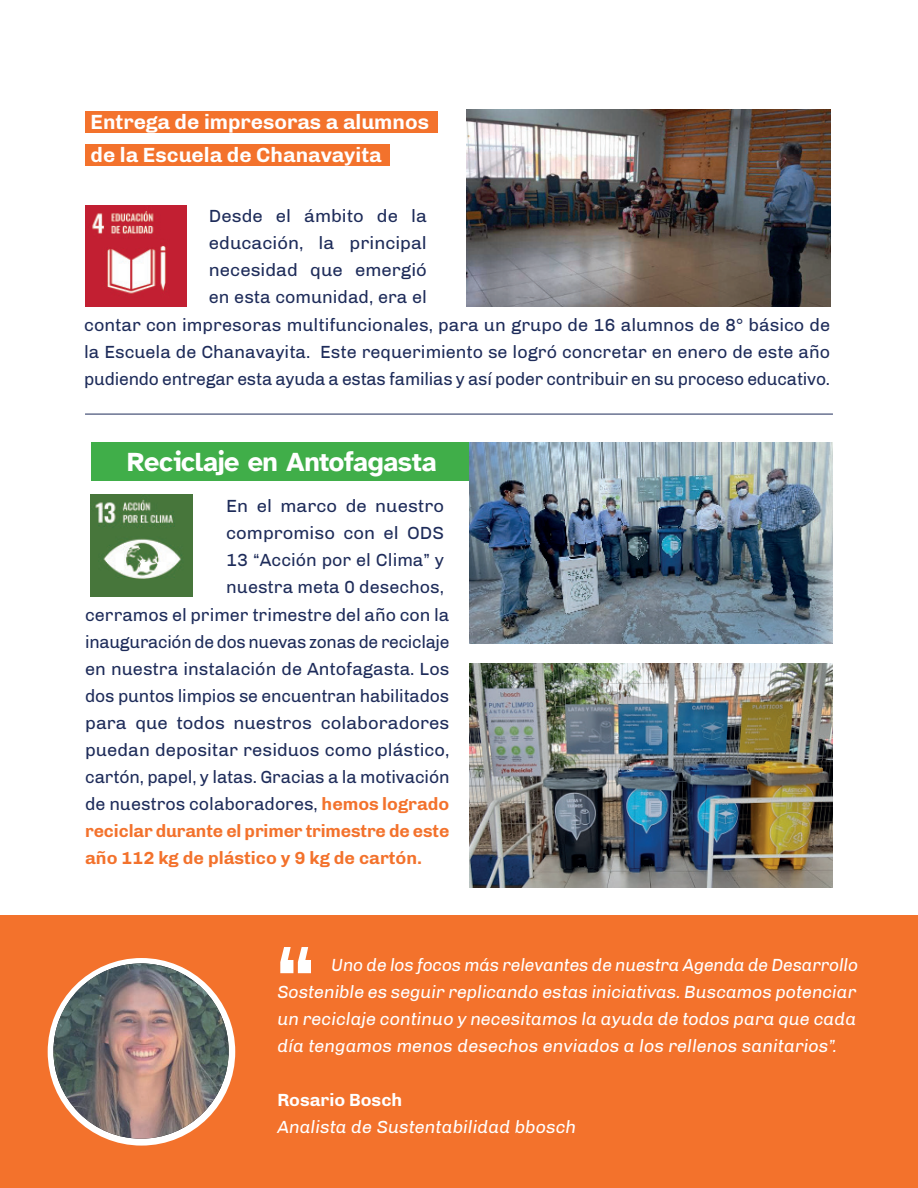
<style>
.page{position:relative;width:918px;height:1188px;background:#fff}
.page>*{position:absolute;margin:0;border:0;box-sizing:border-box;transform-origin:0 0}
.t1{font:700 90px "Chivo";color:#fff}
.t2{font:700 27px "Atkinson Hyperlegible";letter-spacing:-.015em;color:#fff}
.t3{font:700 21px/33px "Chivo";color:#fff}
.t4{font:18px/27px "Chivo";color:#1e2c5a;text-align:justify}
.t5{font:italic 18px/27px "Chivo";color:#fff;text-align:justify}
.t6{font:700 18px "Chivo";color:#fff}
.s1{font-weight:700;color:#f3722c}
</style>
<div class="page">
<div style="left:0;top:916px;width:918px;height:272px;background:#f3722c"></div>
<div style="left:91px;top:442px;width:394px;height:39px;background:#40ae49"></div>
<img style="left:470px;top:442px;width:363px;height:201px">
<img style="left:470px;top:663px;width:363px;height:225px">
<img style="left:467px;top:109px;width:363px;height:198px">
<div style="left:85px;top:489px;width:113px;height:113px;background:linear-gradient(to right,#fff,#fff)"></div>
<img style="left:85px;top:205px;width:102px;height:102px">
<img style="left:91px;top:495px;width:101px;height:101px">
<hr style="left:85px;top:414px;width:748px;height:1px;background:#1e2c5a">
<svg style="left:111px;top:958px;width:60px;height:5px"></svg>
<img style="left:47px;top:963px;width:189px;height:183px">
<div style="left:85px;top:112px;width:352px;height:21px;background:#f3722c"></div>
<div style="left:85px;top:144px;width:304px;height:22px;background:#f3722c"></div>
<p class="t3" style="left:91px;top:106px;width:340px">Entrega de impresoras a alumnos de la Escuela de Chanavayita</p>
<p class="t4" style="left:209px;top:203px;width:219px">Desde el ámbito de la educación, la principal necesidad que emergió en esta comunidad, era el</p>
<p class="t4" style="left:84px;top:312px;width:748px">contar con impresoras multifuncionales, para un grupo de 16 alumnos de 8° básico de la Escuela de Chanavayita. Este requerimiento se logró concretar en enero de este año pudiendo entregar esta ayuda a estas familias y así poder contribuir en su proceso educativo.</p>
<h2 class="t2" style="left:127px;top:446px;width:311px">Reciclaje en Antofagasta</h2>
<p class="t4" style="left:226px;top:492px;width:219px">En el marco de nuestro compromiso con el ODS 13 “Acción por el Clima” y nuestra meta 0 desechos,</p>
<p class="t4" style="left:85px;top:601px;width:366px">cerramos el primer trimestre del año con la inauguración de dos nuevas zonas de reciclaje en nuestra instalación de Antofagasta. Los dos puntos limpios se encuentran habilitados para que todos nuestros colaboradores puedan depositar residuos como plástico, cartón, papel, y latas. Gracias a la motivación de nuestros colaboradores, <span class="s1">hemos logrado reciclar durante el primer trimestre de este año 112 kg de plástico y 9 kg de cartón.</span></p>
<h1 class="t1" style="left:274px;top:925px;width:44px">“</h1>
<p class="t5" style="left:277px;top:951px;width:582px;text-indent:54px">Uno de los focos más relevantes de nuestra Agenda de Desarrollo Sostenible es seguir replicando estas iniciativas. Buscamos potenciar un reciclaje continuo y necesitamos la ayuda de todos para que cada día tengamos menos desechos enviados a los rellenos sanitarios”.</p>
<p class="t6" style="left:277px;top:1089px;width:126px">Rosario Bosch</p>
<p class="t5" style="left:277px;top:1113px;width:300px">Analista de Sustentabilidad bbosch</p>
</div>
